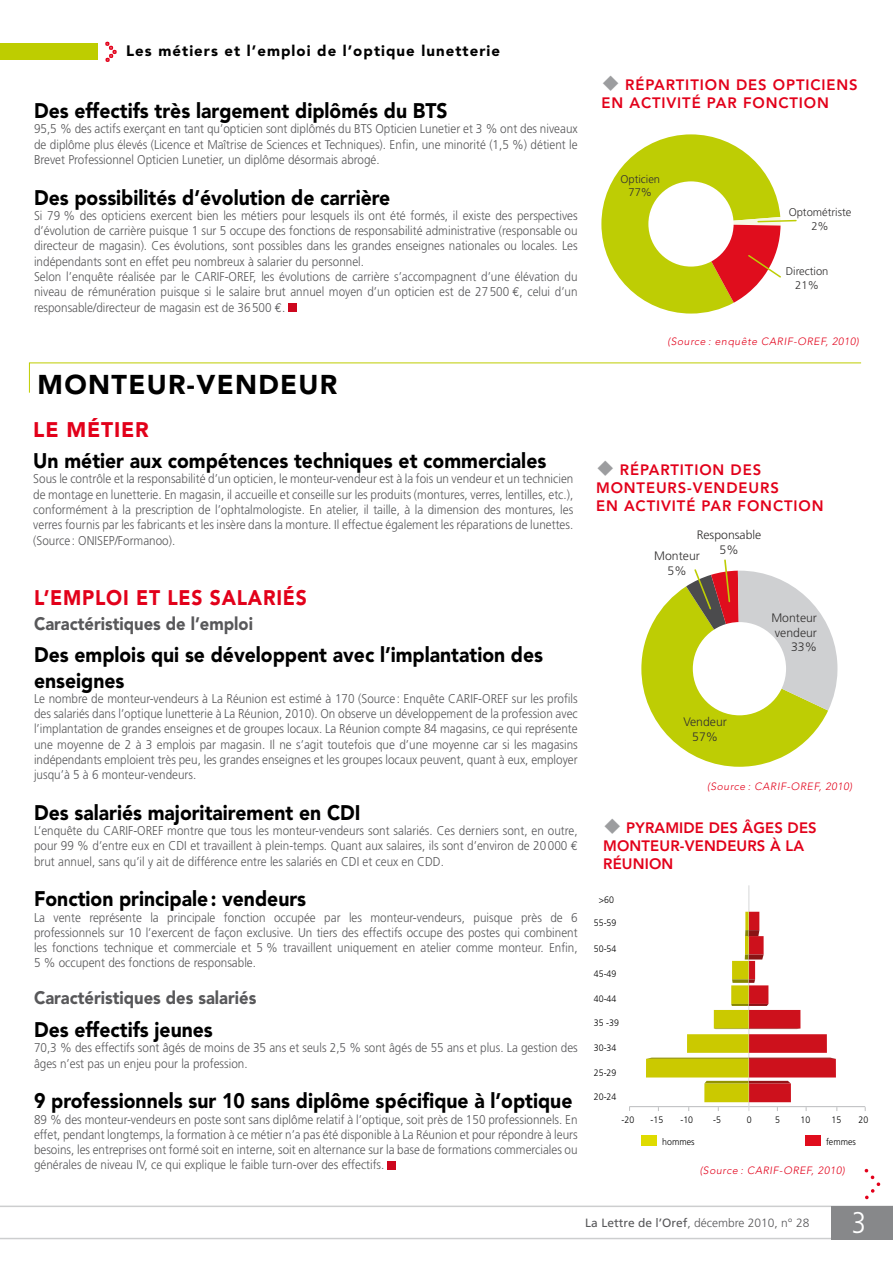
<style>
.page{position:relative;width:893px;height:1263px;background:#fff}
.page>*{position:absolute;margin:0;border:0;box-sizing:border-box;transform-origin:0 0}
.t1{font:300 condensed 30px "Frutiger";color:#fff}
.t2{font:900 27px "Avenir";letter-spacing:.05em;color:#000}
.t3{font:900 21px/25.2px "Avenir";color:#000;scale:.92 1}
.t4{font:900 21px "Avenir";letter-spacing:.04em;color:#e2001a;scale:.92 1}
.t5{font:900 21px "Avenir";letter-spacing:.04em;color:#e2001a}
.t6{font:900 18px "Avenir";color:#58585a;scale:.92 1}
.t7{font:800 15px/18px "Avenir";letter-spacing:.06em;color:#e2001a}
.t8{font:800 15px/18px "Avenir";letter-spacing:.01em;color:#e2001a}
.t9{font:900 15px "Avenir";letter-spacing:.07em;color:#000}
.t10{font:300 12.75px/15.3px "Frutiger";color:#58585a;text-align:justify;scale:.92 1}
.t11{font:300 12.3px/14.7px "Frutiger";color:#323030;text-align:center}
.t12{font:300 12px "Frutiger";color:#58585a}
.t13{font:300 11.25px/13.5px "Frutiger";color:#323030;text-align:center}
.t14{font:italic 300 10.5px "Avenir";letter-spacing:.06em;color:#e2001a}
.t15{font:300 9.3px "Frutiger";color:#000;scale:.94 1}
.s1{font-family:"Euro Mono";font-weight:400}
.s2{color:#9c9d9f}
.s3{font-weight:400}
</style>
<div class="page">
<svg style="left:0;top:1205px;width:893px;height:34px"></svg>
<div style="left:832px;top:1206px;width:61px;height:33px;background:#87888a"></div>
<div style="left:0;top:43px;width:98px;height:16px;background:#becd00"></div>
<svg style="left:105px;top:42px;width:12px;height:20px"></svg>
<svg style="left:865px;top:1169px;width:15px;height:30px"></svg>
<div style="left:289px;top:303px;width:8px;height:9px;background:#cd071e"></div>
<svg style="left:601px;top:134px;width:196px;height:180px"></svg>
<svg style="left:29px;top:362px;width:833px;height:31px"></svg>
<div style="left:388px;top:1161px;width:8px;height:8px;background:#cd071e"></div>
<hr style="left:629px;top:1106px;width:236px;height:1px;background:#bcbdbf">
<hr style="left:748px;top:885px;width:1px;height:226px;background:#d5d6d7">
<div style="left:749px;top:985px;width:19px;height:19px;background:#cd111c"></div>
<div style="left:749px;top:1034px;width:78px;height:19px;background:#cd111c"></div>
<svg style="left:646px;top:1057px;width:192px;height:54px"></svg>
<div style="left:646px;top:1059px;width:103px;height:18px;background:#cbc900"></div>
<svg style="left:732px;top:912px;width:32px;height:71px"></svg>
<div style="left:731px;top:985px;width:18px;height:19px;background:#cbc900"></div>
<svg style="left:714px;top:1004px;width:86px;height:25px"></svg>
<div style="left:687px;top:1034px;width:62px;height:19px;background:#cbc900"></div>
<div style="left:642px;top:1136px;width:15px;height:10px;background:#dfdb00"></div>
<div style="left:805px;top:1136px;width:16px;height:10px;background:#e00d1d"></div>
<svg style="left:641px;top:559px;width:196px;height:208px"></svg>
<p class="t9" style="left:126px;top:42px;width:375px">Les métiers et l’emploi de l’optique lunetterie</p>
<h3 class="t3" style="left:34px;top:98px;width:438px">Des effectifs très largement diplômés du BTS</h3>
<p class="t10" style="left:34px;top:121px;width:593px">95,5 % des actifs exerçant en tant qu’opticien sont diplômés du BTS Opticien Lunetier et 3 % ont des niveaux de diplôme plus élevés (Licence et Maîtrise de Sciences et Techniques). Enfin, une minorité (1,5 %) détient le Brevet Professionnel Opticien Lunetier, un diplôme désormais abrogé.</p>
<h3 class="t3" style="left:34px;top:184px;width:389px">Des possibilités d’évolution de carrière</h3>
<p class="t10" style="left:34px;top:208px;width:592px;text-align:left">Si 79 % des opticiens exercent bien les métiers pour lesquels ils ont été formés, il existe des perspectives d’évolution de carrière puisque 1 sur 5 occupe des fonctions de responsabilité administrative (responsable ou directeur de magasin). Ces évolutions, sont possibles dans les grandes enseignes nationales ou locales. Les indépendants sont en effet peu nombreux à salarier du personnel.<br>Selon l’enquête réalisée par le CARIF-OREF, les évolutions de carrière s’accompagnent d’une élévation du niveau de rémunération puisque si le salaire brut annuel moyen d’un opticien est de 27500 <span class="s1">€</span>, celui d’un responsable/directeur de magasin est de 36500 <span class="s1">€</span>.</p>
<h2 class="t2" style="left:38px;top:368px;width:301px">Monteu r-vendeu r</h2>
<h3 class="t5" style="left:33px;top:417px;width:117px">Le métier</h3>
<h3 class="t3" style="left:33px;top:448px;width:559px">Un métier aux compétences techniques et commerciales</h3>
<p class="t10" style="left:33px;top:471px;width:589px">Sous le contrôle et la responsabilité d’un opticien, le monteur-vendeur est à la fois un vendeur et un technicien de montage en lunetterie. En magasin, il accueille et conseille sur les produits (montures, verres, lentilles, etc.), conformément à la prescription de l’ophtalmologiste. En atelier, il taille, à la dimension des montures, les verres fournis par les fabricants et les insère dans la monture. Il effectue également les réparations de lunettes. (Source: ONISEP/Formanoo).</p>
<h3 class="t4" style="left:34px;top:585px;width:298px">L’emploi et les salariés</h3>
<h3 class="t6" style="left:34px;top:613px;width:240px">Caractéristiques de l’emploi</h3>
<h3 class="t3" style="left:34px;top:642px;width:555px">Des emplois qui se développent avec l’implantation des enseignes</h3>
<p class="t10" style="left:34px;top:691px;width:593px">Le nombre de monteur-vendeurs à La Réunion est estimé à 170 (Source: Enquête CARIF-OREF sur les profils des salariés dans l’optique lunetterie à La Réunion, 2010). On observe un développement de la profession avec l’implantation de grandes enseignes et de groupes locaux. La Réunion compte 84 magasins, ce qui représente une moyenne de 2 à 3 emplois par magasin. Il ne s’agit toutefois que d’une moyenne car si les magasins indépendants emploient très peu, les grandes enseignes et les groupes locaux peuvent, quant à eux, employer jusqu’à 5 à 6 monteur-vendeurs.</p>
<h3 class="t3" style="left:34px;top:800px;width:331px">Des salariés majoritairement en CDI</h3>
<p class="t10" style="left:34px;top:823px;width:592px">L’enquête du CARIF-OREF montre que tous les monteur-vendeurs sont salariés. Ces derniers sont, en outre, pour 99 % d’entre eux en CDI et travaillent à plein-temps. Quant aux salaires, ils sont d’environ de 20000 <span class="s1">€ </span>brut annuel, sans qu’il y ait de différence entre les salariés en CDI et ceux en CDD.</p>
<h3 class="t3" style="left:34px;top:886px;width:297px">Fonction principale: vendeurs</h3>
<p class="t10" style="left:34px;top:909px;width:592px">La vente représente la principale fonction occupée par les monteur-vendeurs, puisque près de 6 professionnels sur 10 l’exercent de façon exclusive. Un tiers des effectifs occupe des postes qui combinent les fonctions technique et commerciale et 5 % travaillent uniquement en atelier comme monteur. Enfin, 5 % occupent des fonctions de responsable.</p>
<h3 class="t6" style="left:34px;top:987px;width:243px">Caractéristiques des salariés</h3>
<h3 class="t3" style="left:34px;top:1017px;width:196px">Des effectifs jeunes</h3>
<p class="t10" style="left:34px;top:1040px;width:593px">70,3 % des effectifs sont âgés de moins de 35 ans et seuls 2,5 % sont âgés de 55 ans et plus. La gestion des âges n’est pas un enjeu pour la profession.</p>
<h3 class="t3" style="left:34px;top:1088px;width:587px">9 professionnels sur 10 sans diplôme spécifique à l’optique</h3>
<p class="t10" style="left:34px;top:1111px;width:592px">89 % des monteur-vendeurs en poste sont sans diplôme relatif à l’optique, soit près de 150 professionnels. En effet, pendant longtemps, la formation à ce métier n’a pas été disponible à La Réunion et pour répondre à leurs besoins, les entreprises ont formé soit en interne, soit en alternance sur la base de formations commerciales ou générales de niveau IV, ce qui explique le faible turn-over des effectifs.</p>
<p class="t7" style="left:601px;top:76px;width:258px"><span class="s2">◆</span> RÉPARTITION DES OPTICIENS<br>EN ACTIVITÉ PAR FONCTION</p>
<p class="t13" style="left:620px;top:172px;width:41px">Opticien<br>77%</p>
<p class="t13" style="left:789px;top:206px;width:64px">Optométriste<br>2%</p>
<p class="t13" style="left:786px;top:265px;width:44px">Direction<br>21%</p>
<p class="t14" style="left:667px;top:335px;width:193px">(Source : enquête CARIF-OREF, 2010)</p>
<p class="t7" style="left:596px;top:461px;width:229px"><span class="s2">◆</span> RÉPARTITION DES<br>MONTEURS-VENDEURS<br>EN ACTIVITÉ PAR FONCTION</p>
<p class="t11" style="left:654px;top:525px;width:109px;line-height:20.7px;text-align:left;text-indent:42px">Responsable<br>Monteur</p>
<p class="t11" style="left:719px;top:542px;width:21px">5%</p>
<p class="t11" style="left:667px;top:563px;width:21px">5%</p>
<p class="t11" style="left:683px;top:714px;width:45px">Vendeur<br>57%</p>
<p class="t11" style="left:771px;top:610px;width:47px;text-align:right">Monteur vendeur<br>33%</p>
<p class="t14" style="left:707px;top:781px;width:147px">(Source : CARIF-OREF, 2010)</p>
<p class="t8" style="left:603px;top:819px;width:215px"><span class="s2">◆</span> PYRAMIDE DES ÂGES DES<br>MONTEUR-VENDEURS À LA<br>RÉUNION</p>
<p class="t15" style="left:599px;top:894px;width:18px">&gt;60</p>
<p class="t15" style="left:594px;top:918px;width:25px">55-59</p>
<p class="t15" style="left:594px;top:944px;width:25px">50-54</p>
<p class="t15" style="left:594px;top:968px;width:25px">45-49</p>
<p class="t15" style="left:594px;top:993px;width:25px">40-44</p>
<p class="t15" style="left:594px;top:1017px;width:28px">35 -39</p>
<p class="t15" style="left:594px;top:1042px;width:25px">30-34</p>
<p class="t15" style="left:594px;top:1067px;width:25px">25-29</p>
<p class="t15" style="left:594px;top:1092px;width:25px">20-24</p>
<p class="t15" style="left:621px;top:1115px;width:15px">-20</p>
<p class="t15" style="left:650px;top:1115px;width:15px">-15</p>
<p class="t15" style="left:680px;top:1115px;width:15px">-10</p>
<p class="t15" style="left:713px;top:1115px;width:10px">-5</p>
<p class="t15" style="left:747px;top:1115px;width:7px">0</p>
<p class="t15" style="left:775px;top:1115px;width:7px">5</p>
<p class="t15" style="left:800px;top:1115px;width:12px">10</p>
<p class="t15" style="left:831px;top:1115px;width:12px">15</p>
<p class="t15" style="left:858px;top:1115px;width:12px">20</p>
<p class="t15" style="left:662px;top:1136px;width:36px">hommes</p>
<p class="t15" style="left:826px;top:1136px;width:33px">femmes</p>
<p class="t14" style="left:700px;top:1164px;width:147px">(Source : CARIF-OREF, 2010)</p>
<p class="t12" style="left:585px;top:1216px;width:226px"><span class="s3">La Lettre de l’Oref</span>, décembre 2010, n° 28</p>
<h1 class="t1" style="left:852px;top:1206px;width:16px">3</h1>
</div>
